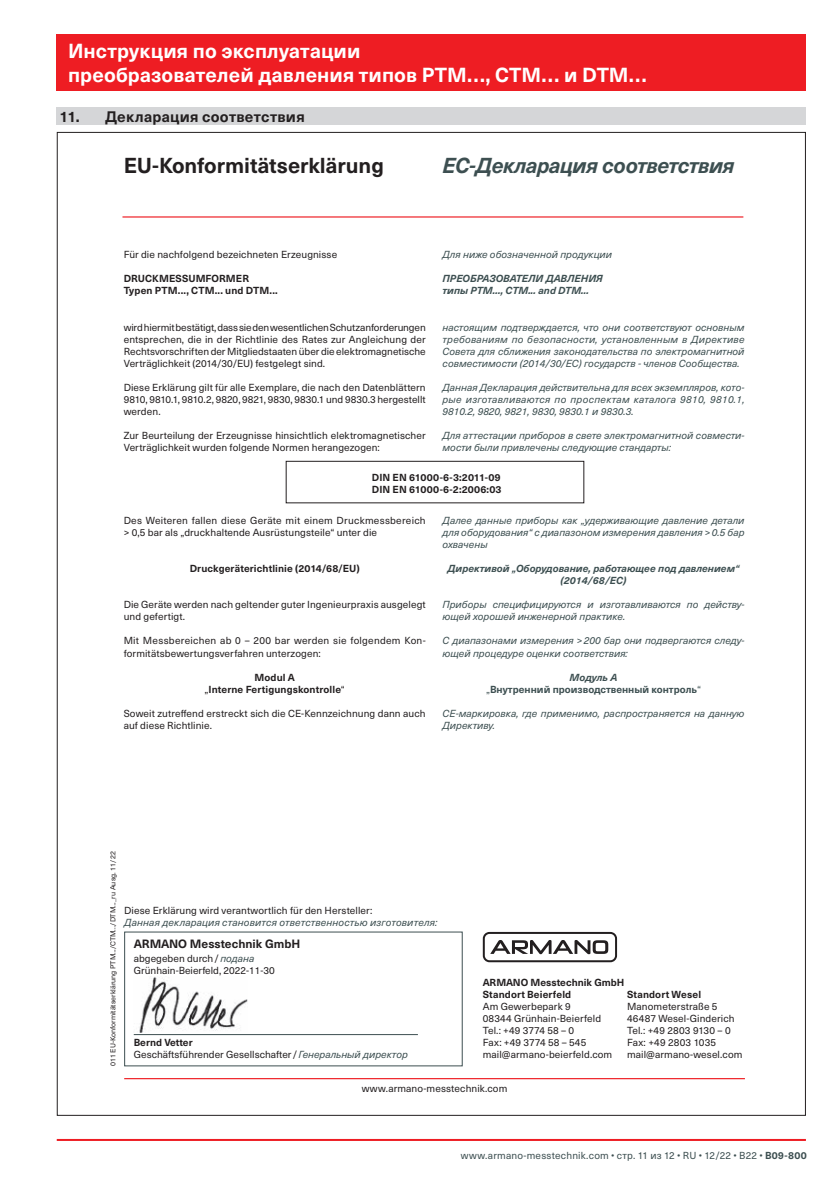
<style>
.page{position:relative;width:840px;height:1191px;background:#fff}
.page>*{position:absolute;margin:0;border:0;box-sizing:border-box;transform-origin:0 0}
.t1{font:italic 700 21.2px "Neue Haas Unica W1 G";letter-spacing:-.02em;color:#3d4f51}
.t2{font:700 21.2px "Neue Haas Unica W1 G";color:#231f20}
.t3{font:700 20px/24px "Neue Haas Unica W1 G";letter-spacing:.005em;color:#fff}
.t4{font:700 15px "Neue Haas Unica W1 G";letter-spacing:.02em;color:#231f20}
.t5{font:700 11.8px "Neue Haas Unica W1 G";color:#231f20}
.t6{font:10px/12px "Neue Haas Unica W1 G";letter-spacing:.01em;color:#231f20}
.t7{font:italic 10px/12px "Neue Haas Unica W1 G";color:#3d4f51}
.t8{font:700 10px/12px "Neue Haas Unica W1 G";letter-spacing:.01em;color:#231f20}
.t9{font:italic 700 10px/12px "Neue Haas Unica W1 G";color:#3d4f51}
.t10{font:10px "Neue Haas Unica W1 G";letter-spacing:.02em;color:#3d4f51}
.t11{font:700 10px/12px "Neue Haas Unica W1 G";color:#3d4f51;text-align:center}
.t12{font:7px "Neue Haas Unica W1 G";color:#231f20}
.s1{font-weight:400}
.s2{font-style:italic}
.s3{font-style:italic;color:#3d4f51}
.s4{font-weight:700}
</style>
<div class="page">
<hr style="left:57px;top:1139px;width:748px;height:2px;background:#ee1d23">
<div style="left:57px;top:34px;width:748px;height:57px;background:#ee1d23"></div>
<div style="left:57px;top:108px;width:748px;height:17px;background:#d5d6d8"></div>
<hr style="left:124px;top:1078px;width:620px;height:1px;background:#ee1d23">
<hr style="left:122px;top:216px;width:621px;height:1px;background:#ee1d23">
<div style="left:482px;top:932px;width:134px;height:30px;border:2px solid #231f20;border-radius:6px"></div>
<svg style="left:490px;top:940px;width:118px;height:14px"></svg>
<hr style="left:134px;top:1034px;width:283px;height:1px;background:#3d4f51">
<img style="left:139px;top:977px;width:108px;height:55px">
<div style="left:285px;top:461px;width:299px;height:42px;border:1px solid #231f20"></div>
<h2 class="t3" style="left:68px;top:38px;width:580px">Инструкция по эксплуатации<br>преобразователей давления типов PTM…, CTM… и DTM…</h2>
<h3 class="t4" style="left:60px;top:105px;width:246px">11. Декларация соответствия</h3>
<h1 class="t2" style="left:124px;top:150px;width:262px">EU-Konformitätserklärung</h1>
<h1 class="t1" style="left:442px;top:149px;width:293px">ЕС-Декларация соответствия</h1>
<p class="t6" style="left:124px;top:248px;width:215px">Für die nachfolgend bezeichneten Erzeugnisse</p>
<p class="t8" style="left:124px;top:272px;width:155px">DRUCKMESSUMFORMER<br>Typen PTM..., CTM... und DTM...</p>
<p class="t6" style="left:124px;top:320px;width:303px;text-align:justify">wird hiermit bestätigt, dass sie den wesentlichen Schutzanforderungen entsprechen, die in der Richtlinie des Rates zur Angleichung der Rechtsvorschriften der Mitgliedstaaten über die elektromagnetische Verträglichkeit (2014/30/EU) festgelegt sind.</p>
<p class="t6" style="left:124px;top:381px;width:303px;text-align:justify">Diese Erklärung gilt für alle Exemplare, die nach den Datenblättern 9810, 9810.1, 9810.2, 9820, 9821, 9830, 9830.1 und 9830.3 hergestellt werden.</p>
<p class="t6" style="left:124px;top:429px;width:303px">Zur Beurteilung der Erzeugnisse hinsichtlich elektromagnetischer<br>Verträglichkeit wurden folgende Normen herangezogen:</p>
<p class="t7" style="left:442px;top:248px;width:171px">Для ниже обозначенной продукции</p>
<p class="t9" style="left:442px;top:272px;width:162px">ПРЕОБРАЗОВАТЕЛИ ДАВЛЕНИЯ типы PTM..., CTM... and DTM...</p>
<p class="t7" style="left:442px;top:320px;width:303px;text-align:justify">настоящим подтверждается, что они соответствуют основным требованиям по безопасности, установленным в Директиве Совета для сближения законодательства по электромагнитной совместимости (2014/30/ЕС) государств - членов Сообщества.</p>
<p class="t7" style="left:442px;top:381px;width:303px;text-align:justify">Данная Декларация действительна для всех экземпляров, кото&shy;рые изготавливаются по проспектам каталога 9810, 9810.1, 9810.2, 9820, 9821, 9830, 9830.1 и 9830.3.</p>
<p class="t7" style="left:442px;top:429px;width:303px">Для аттестации приборов в свете электромагнитной совмести&shy;мости были привлечены следующие стандарты:</p>
<p class="t8" style="left:371px;top:470px;width:131px">DIN EN 61000-6-3:2011-09<br>DIN EN 61000-6-2:2006:03</p>
<p class="t6" style="left:124px;top:513px;width:303px">Des Weiteren fallen diese Geräte mit einem Druckmessbereich &gt; 0,5 bar als „druckhaltende Ausrüstungsteile“ unter die</p>
<p class="t8" style="left:190px;top:562px;width:171px">Druckgeräterichtlinie (2014/68/EU)</p>
<p class="t6" style="left:124px;top:598px;width:303px">Die Geräte werden nach geltender guter Ingenieurpraxis ausgelegt und gefertigt.</p>
<p class="t6" style="left:124px;top:634px;width:303px">Mit Messbereichen ab 0 – 200 bar werden sie folgendem Kon&shy;formitätsbewertungsverfahren unterzogen:</p>
<p class="t8" style="left:204px;top:670px;width:142px;text-align:center">Modul A<br><span class="s1">„</span>Interne Fertigungskontrolle<span class="s1">“</span></p>
<p class="t6" style="left:124px;top:706px;width:303px">Soweit zutreffend erstreckt sich die CE-Kennzeichnung dann auch auf diese Richtlinie.</p>
<p class="t7" style="left:442px;top:513px;width:303px;text-align:justify">Далее данные приборы как „удерживающие давление детали для оборудования“ с диапазоном измерения давления &gt;0.5 бар охвачены</p>
<p class="t9" style="left:447px;top:562px;width:293px;text-align:center">Директивой „Оборудование, работающее под давлением“ (2014/68/EC)</p>
<p class="t7" style="left:442px;top:598px;width:303px">Приборы специфицируются и изготавливаются по действу&shy;ющей хорошей инженерной практике.</p>
<p class="t7" style="left:442px;top:634px;width:303px">С диапазонами измерения &gt;200 бар они подвергаются следу&shy;ющей процедуре оценки соответствия:</p>
<p class="t11" style="left:486px;top:670px;width:216px"><span class="s2">Модуль A<br></span><span class="s1">„</span>Внутренний производственный контроль<span class="s1">“</span></p>
<p class="t7" style="left:442px;top:706px;width:303px">СЕ-маркировка, где применимо, распространяется на данную<br>Директиву.</p>
<p class="t12" style="left:108px;top:1066px;width:216px;rotate:-90deg">011 EU-Konformitätserklärung PTM.../CTM.../DTM..._ru Ausg. 11/22</p>
<p class="t6" style="left:124px;top:903px;width:249px">Diese Erklärung wird verantwortlich für den Hersteller:</p>
<p class="t7" style="left:124px;top:915px;width:314px">Данная декларация становится ответственностью изготовителя:</p>
<p class="t5" style="left:134px;top:935px;width:168px">ARMANO Messtechnik GmbH</p>
<p class="t6" style="left:134px;top:951px;width:143px">abgegeben durch/<span class="s3">подана<br></span>Grünhain-Beierfeld, 2022-11-30</p>
<p class="t6" style="left:134px;top:1036px;width:275px"><span class="s4">Bernd Vetter<br></span>Geschäftsführender Gesellschafter / <span class="s3">Генеральный директор</span></p>
<p class="t8" style="left:482px;top:975px;width:143px">ARMANO Messtechnik GmbH<br>Standort Beierfeld</p>
<p class="t6" style="left:482px;top:999px;width:131px">Am Gewerbepark 9<br>08344 Grünhain-Beierfeld<br>Tel.: +49 3774 58 – 0<br>Fax: +49 3774 58 – 545 mail@armano-beierfeld.com</p>
<p class="t8" style="left:626px;top:987px;width:75px">Standort Wesel</p>
<p class="t6" style="left:626px;top:999px;width:117px">Manometerstraße 5<br>46487 Wesel-Ginderich<br>Tel.: +49 2803 9130 – 0<br>Fax: +49 2803 1035 mail@armano-wesel.com</p>
<p class="t6" style="left:361px;top:1081px;width:147px">www.armano-messtechnik.com</p>
<p class="t10" style="left:460px;top:1148px;width:347px">www.armano-messtechnik.com • стр. 11 из 12 • RU • 12/22 • B22 • <span class="s4">B09-800</span></p>
</div>
